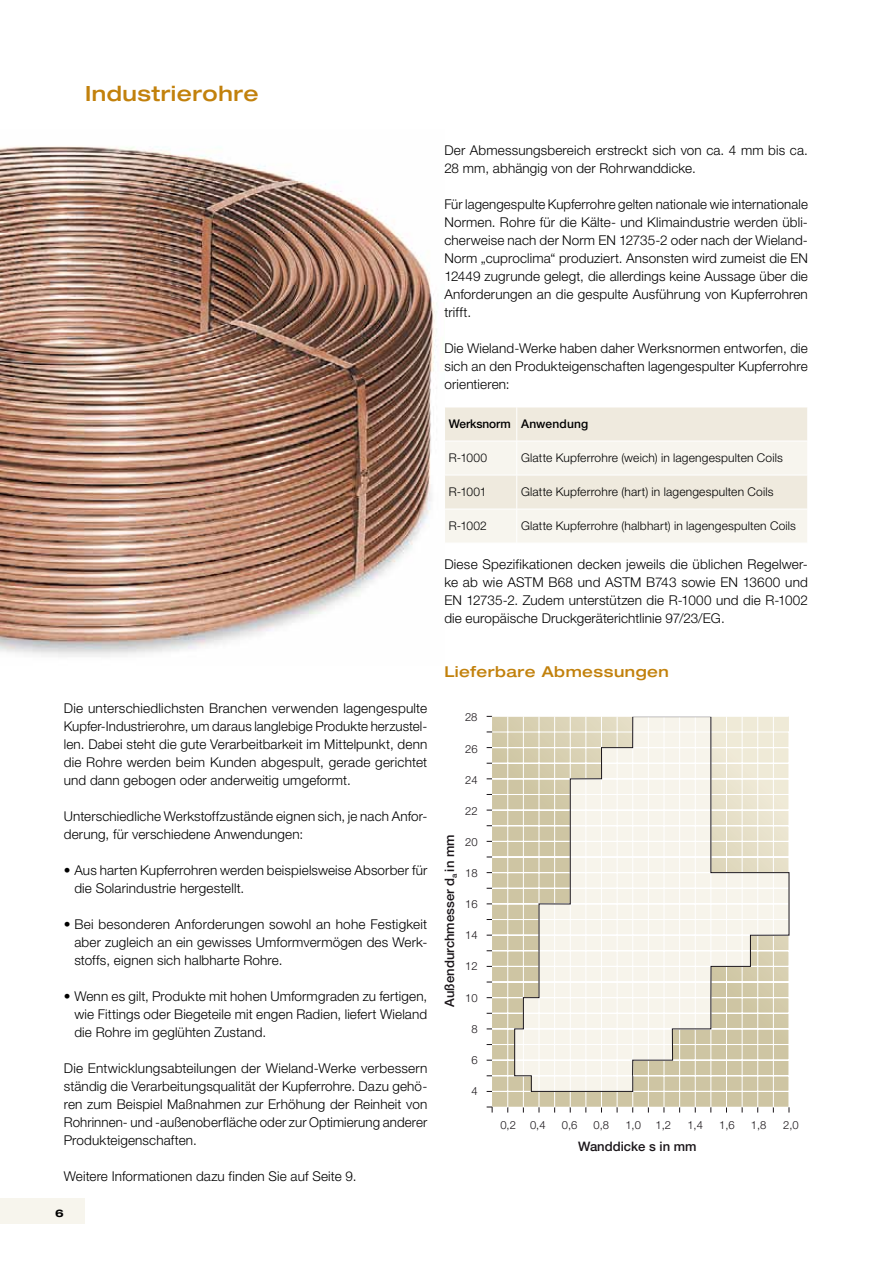
<style>
.page{position:relative;width:893px;height:1263px;background:#fff}
.page>*{position:absolute;margin:0;border:0;box-sizing:border-box;transform-origin:0 0}
.t1{font:500 expanded 21px "Helvetica Neue LT Pro";letter-spacing:.025em;color:#c2810c}
.t2{font:500 expanded 15px "Helvetica Neue LT Pro";letter-spacing:.03em;color:#c2810c}
.t3{font:300 13.5px/18px "Helvetica Neue LT Pro";letter-spacing:.01em;color:#000;text-align:justify}
.t4{font:500 13.05px "Helvetica Neue LT Pro";color:#1a1519}
.t5{font:300 12px "Helvetica Neue LT Pro";letter-spacing:.015em;color:#000}
.t6{font:500 12px "Helvetica Neue LT Pro";color:#000}
.t7{font:300 11.25px "Helvetica Neue LT Pro";color:#1a1519}
.t8{font:700 expanded 10.5px "Helvetica Neue LT Pro";color:#000}
</style>
<div class="page">
<div style="left:0;top:1198px;width:85px;height:26px;background:#f7f5ed"></div>
<img style="left:0;top:146px;width:437px;height:511px">
<svg style="left:492px;top:717px;width:297px;height:390px;background:#d0c7a7"></svg>
<svg style="left:487px;top:1107px;width:6px;height:5px"></svg>
<hr style="left:773px;top:717px;width:1px;height:390px;background:#fff">
<hr style="left:757px;top:717px;width:1px;height:390px;background:#fff">
<hr style="left:742px;top:717px;width:1px;height:390px;background:#fff">
<hr style="left:726px;top:717px;width:1px;height:390px;background:#fff">
<hr style="left:711px;top:717px;width:1px;height:390px;background:#fff">
<hr style="left:695px;top:717px;width:1px;height:390px;background:#fff">
<hr style="left:679px;top:717px;width:1px;height:390px;background:#fff">
<hr style="left:664px;top:717px;width:1px;height:390px;background:#fff">
<hr style="left:648px;top:717px;width:1px;height:390px;background:#fff">
<hr style="left:632px;top:717px;width:1px;height:390px;background:#fff">
<hr style="left:617px;top:717px;width:1px;height:390px;background:#fff">
<hr style="left:601px;top:717px;width:1px;height:390px;background:#fff">
<hr style="left:586px;top:717px;width:1px;height:390px;background:#fff">
<hr style="left:570px;top:717px;width:1px;height:390px;background:#fff">
<hr style="left:554px;top:717px;width:1px;height:390px;background:#fff">
<hr style="left:539px;top:717px;width:1px;height:390px;background:#fff">
<hr style="left:523px;top:717px;width:1px;height:390px;background:#fff">
<hr style="left:507px;top:717px;width:1px;height:390px;background:#fff">
<hr style="left:492px;top:1091px;width:297px;height:1px;background:#fff">
<hr style="left:492px;top:1075px;width:297px;height:1px;background:#fff">
<hr style="left:492px;top:1060px;width:297px;height:1px;background:#fff">
<hr style="left:492px;top:1044px;width:297px;height:1px;background:#fff">
<hr style="left:492px;top:1029px;width:297px;height:1px;background:#fff">
<hr style="left:492px;top:1013px;width:297px;height:1px;background:#fff">
<hr style="left:492px;top:997px;width:297px;height:1px;background:#fff">
<hr style="left:492px;top:982px;width:297px;height:1px;background:#fff">
<hr style="left:492px;top:966px;width:297px;height:1px;background:#fff">
<hr style="left:492px;top:950px;width:297px;height:1px;background:#fff">
<hr style="left:492px;top:935px;width:297px;height:1px;background:#fff">
<hr style="left:492px;top:919px;width:297px;height:1px;background:#fff">
<hr style="left:492px;top:904px;width:297px;height:1px;background:#fff">
<hr style="left:492px;top:888px;width:297px;height:1px;background:#fff">
<hr style="left:492px;top:872px;width:297px;height:1px;background:#fff">
<hr style="left:492px;top:857px;width:297px;height:1px;background:#fff">
<hr style="left:492px;top:841px;width:297px;height:1px;background:#fff">
<hr style="left:492px;top:825px;width:297px;height:1px;background:#fff">
<hr style="left:492px;top:810px;width:297px;height:1px;background:#fff">
<hr style="left:492px;top:794px;width:297px;height:1px;background:#fff">
<hr style="left:492px;top:779px;width:297px;height:1px;background:#fff">
<hr style="left:492px;top:763px;width:297px;height:1px;background:#fff">
<hr style="left:492px;top:747px;width:297px;height:1px;background:#fff">
<hr style="left:492px;top:732px;width:297px;height:1px;background:#fff">
<svg style="left:514px;top:717px;width:275px;height:375px"></svg>
<svg style="left:445px;top:408px;width:362px;height:134px;background:#f3efe6"></svg>
<hr style="left:516px;top:407px;width:1px;height:34px;background:#fff">
<hr style="left:444px;top:441px;width:73px;height:1px;background:#fff">
<hr style="left:517px;top:441px;width:291px;height:1px;background:#fff">
<hr style="left:516px;top:441px;width:1px;height:34px;background:#fff">
<hr style="left:444px;top:475px;width:73px;height:1px;background:#fff">
<hr style="left:517px;top:475px;width:291px;height:1px;background:#fff">
<hr style="left:516px;top:475px;width:1px;height:34px;background:#fff">
<hr style="left:444px;top:509px;width:73px;height:1px;background:#fff">
<hr style="left:517px;top:509px;width:291px;height:1px;background:#fff">
<hr style="left:516px;top:509px;width:1px;height:34px;background:#fff">
<h1 class="t1" style="left:85px;top:80px;width:175px">Industrierohre</h1>
<p class="t3" style="left:64px;top:699px;width:365px">Die unterschiedlichsten Branchen verwenden lagengespulte Kupfer-Industrierohre, um daraus langlebige Produkte herzustel&shy;len. Dabei steht die gute Verarbeitbarkeit im Mittelpunkt, denn die Rohre werden beim Kunden abgespult, gerade gerichtet und dann gebogen oder anderweitig umgeformt.</p>
<p class="t3" style="left:64px;top:807px;width:365px">Unterschiedliche Werkstoffzustände eignen sich, je nach Anfor&shy;derung, für verschiedene Anwendungen:</p>
<p class="t3" style="left:74px;top:861px;width:354px;text-indent:-11px">• Aus harten Kupferrohren werden beispielsweise Absorber für die Solarindustrie hergestellt.</p>
<p class="t3" style="left:74px;top:915px;width:354px;text-indent:-11px">• Bei besonderen Anforderungen sowohl an hohe Festigkeit aber zugleich an ein gewisses Umformvermögen des Werk&shy;stoffs, eignen sich halbharte Rohre.</p>
<p class="t3" style="left:74px;top:987px;width:354px;text-indent:-11px">• Wenn es gilt, Produkte mit hohen Umformgraden zu fertigen, wie Fittings oder Biegeteile mit engen Radien, liefert Wieland die Rohre im geglühten Zustand.</p>
<p class="t3" style="left:64px;top:1059px;width:365px">Die Entwicklungsabteilungen der Wieland-Werke verbessern ständig die Verarbeitungsqualität der Kupferrohre. Dazu gehö&shy;ren zum Beispiel Maßnahmen zur Erhöhung der Reinheit von Rohrinnen- und -außenoberfläche oder zur Optimierung anderer Produkteigenschaften.</p>
<p class="t3" style="left:64px;top:1167px;width:294px">Weitere Informationen dazu finden Sie auf Seite 9.</p>
<p class="t8" style="left:55px;top:1206px;width:10px">6</p>
<p class="t3" style="left:444px;top:141px;width:365px">Der Abmessungsbereich erstreckt sich von ca. 4 mm bis ca.<br>28 mm, abhängig von der Rohrwanddicke.</p>
<p class="t3" style="left:444px;top:195px;width:365px">Für lagengespulte Kupferrohre gelten nationale wie internationale Normen. Rohre für die Kälte- und Klimaindustrie werden übli&shy;cherweise nach der Norm EN 12735-2 oder nach der Wieland-Norm „cuproclima“ produziert. Ansonsten wird zumeist die EN 12449 zugrunde gelegt, die allerdings keine Aussage über die Anforderungen an die gespulte Ausführung von Kupferrohren trifft.</p>
<p class="t3" style="left:444px;top:339px;width:365px">Die Wieland-Werke haben daher Werksnormen entworfen, die sich an den Produkteigenschaften lagengespulter Kupferrohre orientieren:</p>
<p class="t6" style="left:449px;top:417px;width:141px">Werksnorm Anwendung</p>
<p class="t5" style="left:449px;top:451px;width:40px">R-1000</p>
<p class="t5" style="left:521px;top:451px;width:263px">Glatte Kupferrohre (weich) in lagengespulten Coils</p>
<p class="t5" style="left:449px;top:485px;width:39px">R-1001</p>
<p class="t5" style="left:521px;top:485px;width:254px">Glatte Kupferrohre (hart) in lagengespulten Coils</p>
<p class="t5" style="left:449px;top:519px;width:40px">R-1002</p>
<p class="t5" style="left:521px;top:519px;width:276px">Glatte Kupferrohre (halbhart) in lagengespulten Coils</p>
<p class="t3" style="left:444px;top:555px;width:365px">Diese Spezifikationen decken jeweils die üblichen Regelwer&shy;ke ab wie ASTM B68 und ASTM B743 sowie EN 13600 und EN 12735-2. Zudem unterstützen die R-1000 und die R-1002 die europäische Druckgeräterichtlinie 97/23/EG.</p>
<p class="t2" style="left:444px;top:662px;width:226px">Lieferbare Abmessungen</p>
<p class="t7" style="left:465px;top:710px;width:14px">28</p>
<p class="t4" style="left:442px;top:1007px;width:174px;rotate:-90deg">Außendurchmesser d<sub>a</sub> in mm</p>
<p class="t7" style="left:465px;top:742px;width:14px">26</p>
<p class="t7" style="left:465px;top:773px;width:14px">24</p>
<p class="t7" style="left:465px;top:804px;width:14px">22</p>
<p class="t7" style="left:465px;top:835px;width:14px">20</p>
<p class="t7" style="left:465px;top:866px;width:14px">18</p>
<p class="t7" style="left:465px;top:897px;width:14px">16</p>
<p class="t7" style="left:465px;top:928px;width:14px">14</p>
<p class="t7" style="left:465px;top:959px;width:14px">12</p>
<p class="t7" style="left:465px;top:991px;width:14px">10</p>
<p class="t7" style="left:471px;top:1022px;width:8px">8</p>
<p class="t7" style="left:471px;top:1053px;width:8px">6</p>
<p class="t7" style="left:471px;top:1084px;width:8px">4</p>
<p class="t7" style="left:500px;top:1118px;width:17px">0,2</p>
<p class="t7" style="left:530px;top:1118px;width:17px">0,4</p>
<p class="t7" style="left:562px;top:1118px;width:17px">0,6</p>
<p class="t7" style="left:594px;top:1118px;width:17px">0,8</p>
<p class="t7" style="left:625px;top:1118px;width:17px">1,0</p>
<p class="t7" style="left:656px;top:1118px;width:17px">1,2</p>
<p class="t7" style="left:687px;top:1118px;width:17px">1,4</p>
<p class="t7" style="left:719px;top:1118px;width:17px">1,6</p>
<p class="t7" style="left:751px;top:1118px;width:17px">1,8</p>
<p class="t7" style="left:783px;top:1118px;width:17px">2,0</p>
<p class="t4" style="left:578px;top:1139px;width:120px">Wanddicke s in mm</p>
</div>
